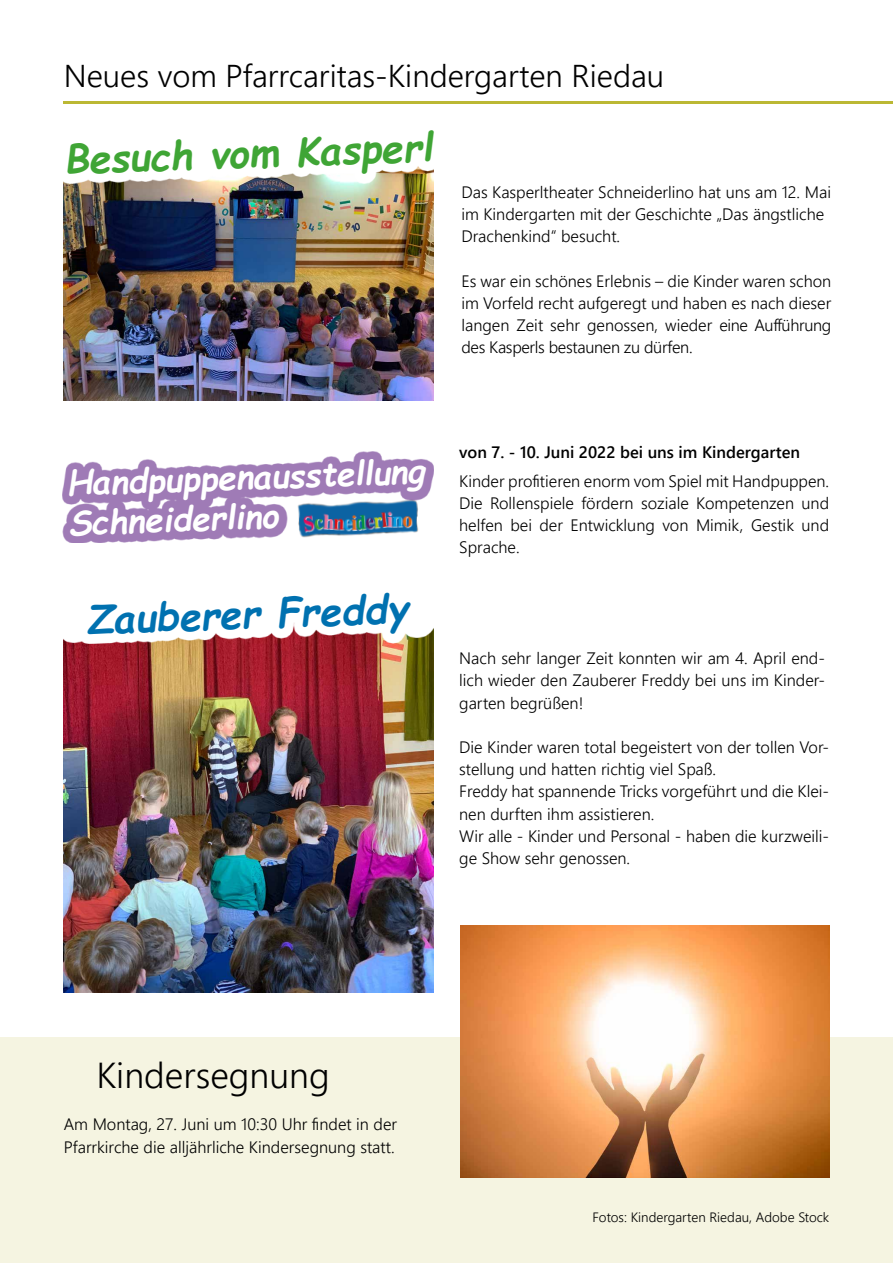
<style>
.page{position:relative;width:893px;height:1263px;background:#fff}
.page>*{position:absolute;margin:0;border:0;box-sizing:border-box;transform-origin:0 0}
.t1{font:italic 700 39px "Comic Sans MS";color:#3fa535}
.t2{font:italic 700 39px "Comic Sans MS";color:#0071b0}
.t3{font:300 36px "Segoe UI";color:#000}
.t4{font:italic 700 33px/39.6px "Comic Sans MS";color:#fff}
.t5{font:300 31.5px "Segoe UI";color:#000}
.t6{font:300 16.5px/22.2px "Segoe UI";color:#000}
.t7{font:600 16.5px "Segoe UI";color:#000}
.t8{font:300 13.5px "Segoe UI";color:#000}
.s1{color:#fff}
</style>
<div class="page">
<div style="left:0;top:1038px;width:893px;height:225px;background:#f5f4e1"></div>
<img style="left:64px;top:184px;width:370px;height:216px">
<img style="left:64px;top:637px;width:370px;height:355px">
<div style="left:57px;top:604px;width:37px;height:39px;background:#fff"></div>
<div style="left:79px;top:584px;width:341px;height:60px;background:#fff"></div>
<hr style="left:64px;top:101px;width:829px;height:2px;background:#bbb834">
<svg style="left:62px;top:451px;width:372px;height:92px;fill:#9f7bb6"></svg>
<img style="left:461px;top:926px;width:368px;height:252px">
<img style="left:295px;top:496px;width:127px;height:44px">
<h3 class="t5" style="left:64px;top:46px;width:602px">Neues vom Pfarrcaritas-Kindergarten Riedau</h3>
<h1 class="t1" style="left:63px;top:131px;width:370px;rotate:-2deg">Besuch vom Kasperl</h1>
<p class="t6" style="left:461px;top:179px;width:371px">Das Kasperltheater Schneiderlino hat uns am 12. Mai im Kindergarten mit der Geschichte „Das ängstliche<br>Drachenkind“ besucht.</p>
<p class="t6" style="left:461px;top:268px;width:371px;text-align:justify">Es war ein schönes Erlebnis – die Kinder waren schon im Vorfeld recht aufgeregt und haben es nach dieser langen Zeit sehr genossen, wieder eine Aufführung des Kasperls bestaunen zu dürfen.</p>
<h3 class="t4" style="left:66px;top:462px;width:359px;rotate:-2deg">Handpuppenausstellung<br>Schneiderlino</h3>
<h1 class="t2" style="left:63px;top:592px;width:346px;rotate:-2deg"><span class="s1">o</span>Zauberer Freddy</h1>
<p class="t7" style="left:459px;top:437px;width:342px">von 7. - 10. Juni 2022 bei uns im Kindergarten</p>
<p class="t6" style="left:459px;top:468px;width:371px;text-align:justify">Kinder profitieren enorm vom Spiel mit Handpuppen.<br>Die Rollenspiele fördern soziale Kompetenzen und helfen bei der Entwicklung von Mimik, Gestik und Sprache.</p>
<p class="t6" style="left:459px;top:646px;width:367px;text-align:justify">Nach sehr langer Zeit konnten wir am 4. April end&shy;lich wieder den Zauberer Freddy bei uns im Kinder&shy;garten begrüßen!</p>
<p class="t6" style="left:459px;top:734px;width:371px">Die Kinder waren total begeistert von der tollen Vor&shy;stellung und hatten richtig viel Spaß.<br>Freddy hat spannende Tricks vorgeführt und die Klei&shy;nen durften ihm assistieren.<br>Wir alle - Kinder und Personal - haben die kurzweili&shy;ge Show sehr genossen.</p>
<h2 class="t3" style="left:96px;top:1041px;width:235px">Kindersegnung</h2>
<p class="t6" style="left:64px;top:1112px;width:335px">Am Montag, 27. Juni um 10:30 Uhr findet in der<br>Pfarrkirche die alljährliche Kindersegnung statt.</p>
<p class="t8" style="left:592px;top:1204px;width:238px">Fotos: Kindergarten Riedau, Adobe Stock</p>
</div>
